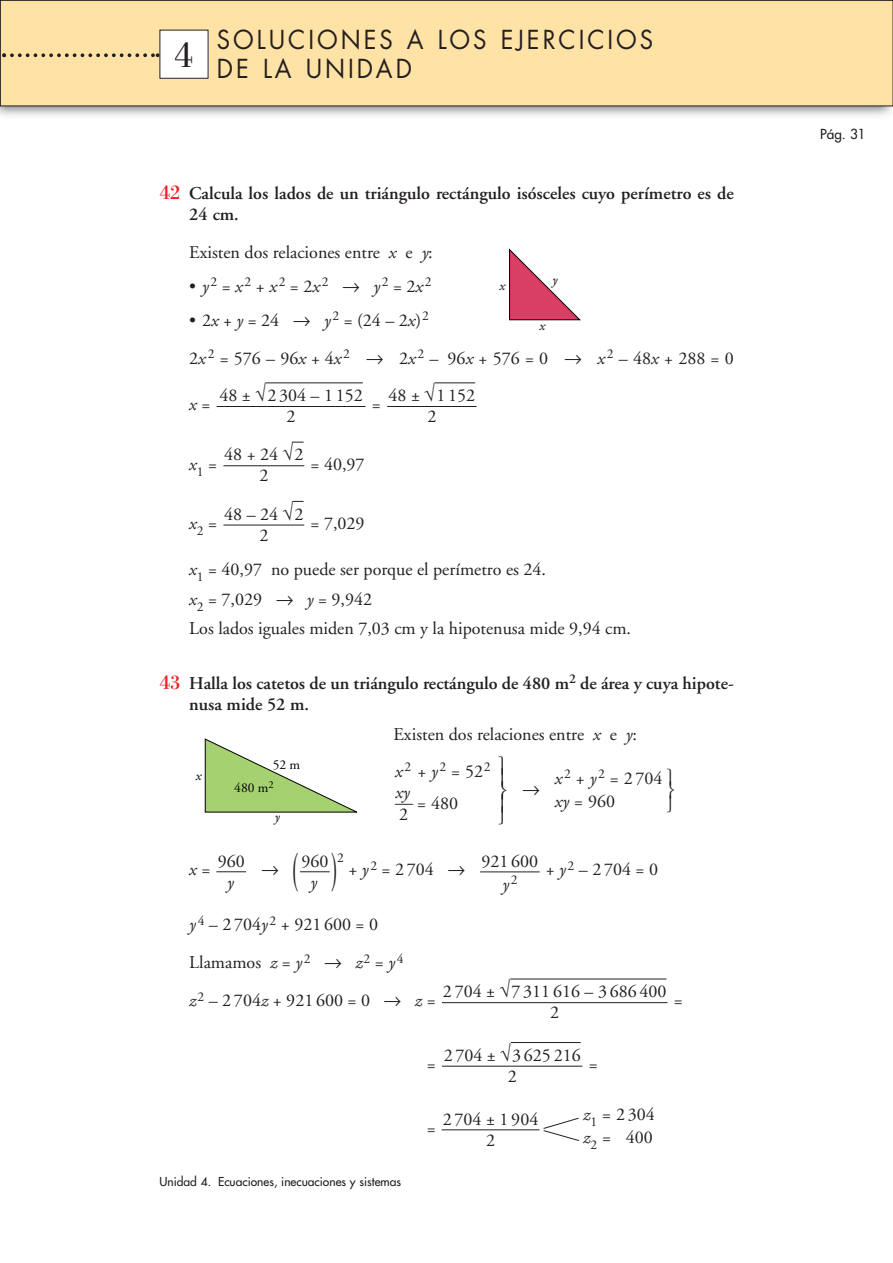
<style>
.page{position:relative;width:893px;height:1263px;background:#fff}
.page>*{position:absolute;margin:0;border:0;box-sizing:border-box;transform-origin:0 0}
.t1{font:37.5px "Bodoni";color:#231f20}
.t2{font:25.5px/28.5px "Futura";letter-spacing:.125em;color:#231f20;scale:.94 1}
.t3{font:18px/21px "Adobe Garamond";color:#231f20;text-align:center}
.t4{font:600 18px/21px "Adobe Garamond";color:#231f20}
.t5{font:italic 18px/21.6px "Adobe Garamond";color:#231f20}
.t6{font:13.5px/23px "Adobe Garamond";color:#000}
.t7{font:13.5px "Futura";color:#231f20}
.t8{font:italic 13.5px "Adobe Garamond";color:#000}
.t9{font:13.5px "Adobe Garamond";color:#231f20}
.t10{font:12px "Futura";color:#231f20}
.s1{font-family:"Bodoni";font-weight:400;font-size:21px;color:#ee1d23}
.s2{font-style:italic}
.s3{font-style:normal}
</style>
<div class="page">
<hr style="left:441px;top:1129px;width:98px;height:1px;background:#231f20">
<hr style="left:511px;top:1042px;width:69px;height:1px;background:#231f20">
<hr style="left:442px;top:1066px;width:140px;height:1px;background:#231f20">
<hr style="left:510px;top:979px;width:156px;height:1px;background:#231f20">
<hr style="left:442px;top:1002px;width:225px;height:1px;background:#231f20">
<hr style="left:480px;top:872px;width:59px;height:1px;background:#231f20">
<hr style="left:300px;top:871px;width:30px;height:1px;background:#231f20">
<hr style="left:216px;top:871px;width:30px;height:1px;background:#231f20">
<hr style="left:223px;top:525px;width:81px;height:1px;background:#231f20">
<hr style="left:223px;top:465px;width:81px;height:1px;background:#231f20">
<hr style="left:434px;top:383px;width:41px;height:1px;background:#231f20">
<hr style="left:387px;top:406px;width:89px;height:1px;background:#231f20">
<hr style="left:265px;top:383px;width:98px;height:1px;background:#231f20">
<hr style="left:217px;top:406px;width:148px;height:1px;background:#231f20">
<img style="left:0;top:106px;width:892px;height:10px">
<div style="left:0;top:0;width:892px;height:106px;background:#ffe2a5"></div>
<div style="left:0;top:0;width:892px;height:106px;border:1px solid #231f20"></div>
<svg style="left:2px;top:53px;width:157px;height:4px"></svg>
<div style="left:160px;top:30px;width:48px;height:48px;background:#fff"></div>
<svg style="left:509px;top:249px;width:72px;height:72px"></svg>
<svg style="left:204px;top:738px;width:153px;height:75px"></svg>
<svg style="left:543px;top:1117px;width:36px;height:24px"></svg>
<h1 class="t1" style="left:175px;top:41px;width:20px">4</h1>
<h1 class="t1" style="left:175px;top:41px;width:20px">1</h1>
<h2 class="t2" style="left:217px;top:28px;width:465px">SOLUCIONES A LOS EJERCICIOS<br>DE LA UNIDAD</h2>
<p class="t4" style="left:189px;top:185px;width:546px;text-indent:-30px"><span class="s1">42</span> Calcula los lados de un triángulo rectángulo isósceles cuyo perímetro es de<br>24 cm.</p>
<p class="t3" style="left:189px;top:244px;width:245px">Existen dos relaciones entre <span class="s2">x</span> e <span class="s2">y</span>:</p>
<p class="t3" style="left:189px;top:278px;width:244px">• <span class="s2">y</span><sup>2</sup> = <span class="s2">x</span><sup>2</sup> +<span class="s2">x</span><sup>2</sup> = 2<span class="s2">x</span><sup>2</sup> → <span class="s2">y</span><sup>2</sup> = 2<span class="s2">x</span><sup>2</sup></p>
<p class="t3" style="left:189px;top:303px;width:546px;line-height:38px;text-align:left">• 2<span class="s2">x</span> + <span class="s2">y</span> = 24 → <span class="s2">y</span><sup>2</sup> = (24 – 2<span class="s2">x</span>)<sup>2<br></sup>2<span class="s2">x</span><sup>2</sup> = 576 – 96<span class="s2">x</span> + 4<span class="s2">x</span><sup>2</sup> → 2<span class="s2">x</span><sup>2</sup> – 96<span class="s2">x</span> + 576 = 0 → <span class="s2">x</span><sup>2</sup> – 48<span class="s2">x</span> + 288 = 0</p>
<p class="t5" style="left:189px;top:395px;width:23px">x<span class="s3">=</span></p>
<p class="t3" style="left:372px;top:396px;width:10px">=</p>
<p class="t8" style="left:552px;top:274px;width:6px">y</p>
<p class="t8" style="left:499px;top:280px;width:7px">x</p>
<p class="t8" style="left:539px;top:320px;width:7px">x</p>
<p class="t3" style="left:219px;top:386px;width:145px">48 ± √2 304 – 1 152<br>2</p>
<p class="t3" style="left:388px;top:386px;width:88px">48 ± √1 152<br>2</p>
<p class="t3" style="left:224px;top:446px;width:81px">48 + 24 √2<br>2</p>
<p class="t5" style="left:189px;top:455px;width:29px">x<sub>1</sub> <span class="s3">=</span></p>
<p class="t3" style="left:310px;top:455px;width:55px">= 40,97</p>
<p class="t3" style="left:224px;top:505px;width:81px">48 – 24 √2<br>2</p>
<p class="t5" style="left:189px;top:514px;width:29px">x<sub>2</sub> <span class="s3">=</span></p>
<p class="t3" style="left:310px;top:514px;width:55px">= 7,029</p>
<p class="t3" style="left:189px;top:557px;width:443px;line-height:29.5px;text-align:left"><span class="s2">x</span><sub>1</sub> = 40,97 no puede ser porque el perímetro es 24.<br><span class="s2">x</span><sub>2</sub> = 7,029 → <span class="s2">y</span> = 9,942<br>Los lados iguales miden 7,03 cm y la hipotenusa mide 9,94 cm.</p>
<p class="t4" style="left:189px;top:675px;width:546px;text-indent:-30px"><span class="s1">43</span> Halla los catetos de un triángulo rectángulo de 480 m<sup>2</sup> de área y cuya hipote&shy;nusa mide 52 m.</p>
<p class="t3" style="left:393px;top:725px;width:245px">Existen dos relaciones entre <span class="s2">x</span> e <span class="s2">y</span>:</p>
<p class="t8" style="left:196px;top:771px;width:7px">x</p>
<p class="t6" style="left:234px;top:755px;width:67px;text-indent:38px">52 m<br>480 m<sup>2</sup></p>
<p class="t8" style="left:275px;top:811px;width:6px">y</p>
<p class="t5" style="left:395px;top:762px;width:97px">x<sup>2</sup> <span class="s3">+</span> y<sup>2</sup> <span class="s3">= 52</span><sup>2 </sup>xy</p>
<p class="t3" style="left:395px;top:795px;width:64px">— = 480</p>
<p class="t3" style="left:399px;top:805px;width:10px">2</p>
<p class="t3" style="left:555px;top:768px;width:109px;line-height:23.1px;text-align:left"><span class="s2">x</span><sup>2</sup> + <span class="s2">y</span><sup>2</sup> = 2704 <span class="s2">xy</span> = 960</p>
<p class="t9" style="left:337px;top:852px;width:8px">2</p>
<p class="t3" style="left:218px;top:853px;width:28px">960</p>
<p class="t5" style="left:227px;top:873px;width:8px">y</p>
<p class="t3" style="left:301px;top:853px;width:28px">960</p>
<p class="t5" style="left:310px;top:873px;width:8px">y</p>
<p class="t3" style="left:481px;top:852px;width:58px;line-height:22.8px">921 600 <span class="s2">y</span><sup>2</sup></p>
<p class="t3" style="left:348px;top:861px;width:118px">+ <span class="s2">y</span><sup>2</sup> = 2704 →</p>
<p class="t3" style="left:545px;top:861px;width:114px">+<span class="s2">y</span><sup>2</sup> – 2704 = 0</p>
<p class="t3" style="left:189px;top:907px;width:248px;line-height:38px;text-align:left"><span class="s2">y</span> <sup>4</sup> – 2 704<span class="s2">y</span> <sup>2</sup> + 921 600 = 0<br>Llamamos <span class="s2">z</span> = <span class="s2">y</span><sup>2</sup> → <span class="s2">z</span><sup>2</sup> = <span class="s2">y</span><sup>4<br></sup><span class="s2">z</span><sup>2</sup> – 2 704<span class="s2">z</span> + 921 600 = 0 → <span class="s2">z</span> =</p>
<p class="t5" style="left:189px;top:861px;width:23px">x<span class="s3">=</span></p>
<p class="t3" style="left:443px;top:983px;width:225px">2 704 ± √7 311 616 – 3 686 400<br>2</p>
<p class="t3" style="left:673px;top:992px;width:10px">=</p>
<p class="t3" style="left:443px;top:1046px;width:138px">2 704 ± √3 625 216<br>2</p>
<p class="t3" style="left:426px;top:1055px;width:10px">=</p>
<p class="t3" style="left:588px;top:1055px;width:10px">=</p>
<p class="t3" style="left:426px;top:1119px;width:10px">=</p>
<p class="t3" style="left:443px;top:1111px;width:97px">2 704 ± 1 904<br>2</p>
<p class="t3" style="left:583px;top:1104px;width:73px;line-height:23.1px;text-align:left"><span class="s2">z</span><sub>1</sub> = 2 304 <span class="s2">z</span><sub>2</sub> = 400</p>
<p class="t10" style="left:159px;top:1176px;width:243px">Unidad 4. Ecuaciones, inecuaciones y sistemas</p>
<p class="t7" style="left:820px;top:128px;width:47px">Pág. 31</p>
</div>
